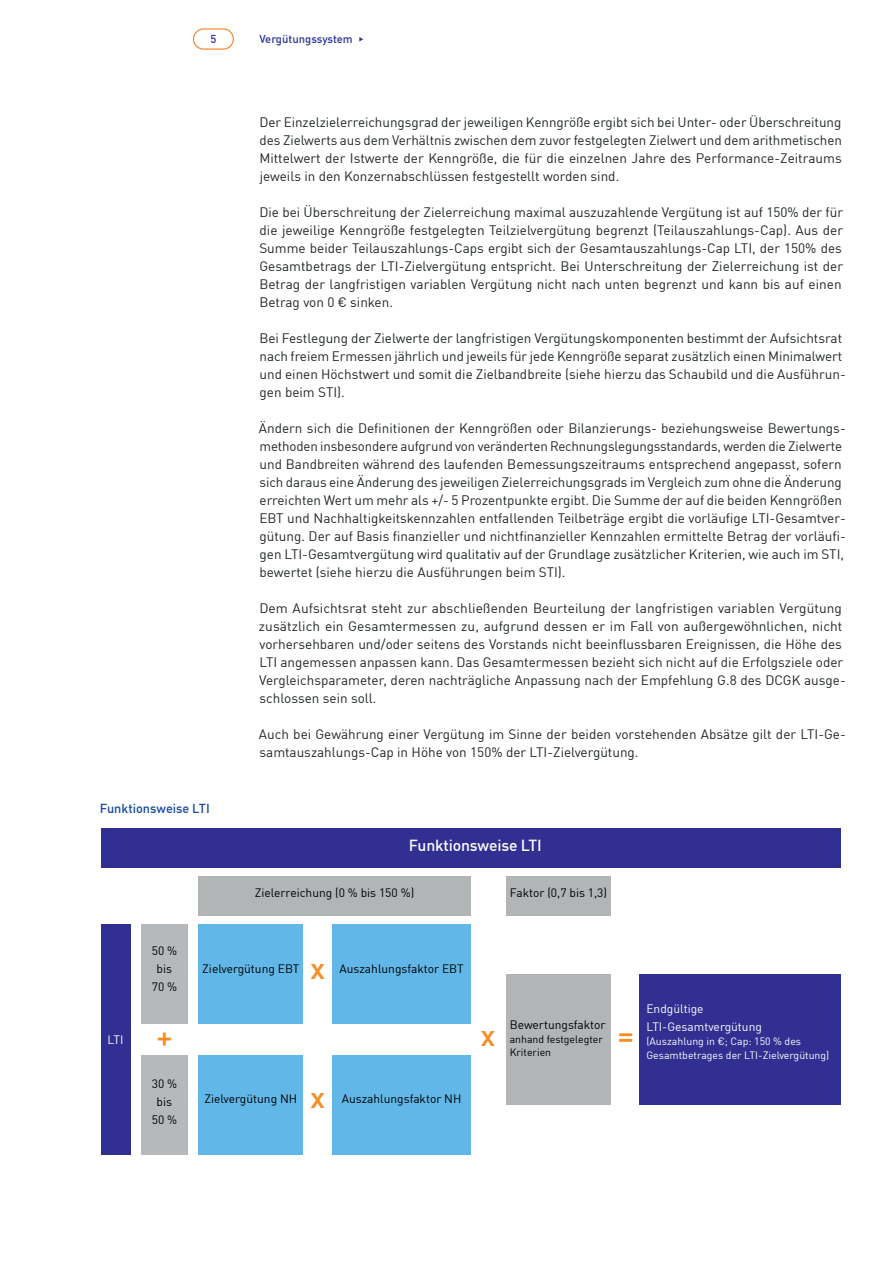
<style>
.page{position:relative;width:893px;height:1263px;background:#fff}
.page>*{position:absolute;margin:0;border:0;box-sizing:border-box;transform-origin:0 0}
.t1{font:500 30px "En BWDIN Pro";color:#f68d24}
.t2{font:500 15.75px "En BWDIN Pro";letter-spacing:-.01em;color:#fcfdfd}
.t3{font:13.5px/18px "En BWDIN Pro";color:#212628}
.t4{font:500 12.75px "En BWDIN Pro";letter-spacing:-.005em;color:#15489e}
.t5{font:12px/18px "En BWDIN Pro";color:#000002;text-align:center}
.t6{font:12px/18px "En BWDIN Pro";color:#fcfdfd}
.t7{font:500 11.25px "En BWDIN Pro";color:#2a3594}
.t8{font:10.5px/13.5px "En BWDIN Pro";color:#fcfdfd}
.t9{font:10.5px/13.5px "En BWDIN Pro";color:#000002}
.s1{font-family:"Mark OT";font-weight:400;font-stretch:condensed;font-size:14.1px}
</style>
<div class="page">
<div style="left:193px;top:28px;width:41px;height:22px;border:1px solid #f58021;border-radius:10px"></div>
<div style="left:101px;top:828px;width:739px;height:39px;background:#313092"></div>
<div style="left:198px;top:876px;width:273px;height:39px;background:#b1b5b6"></div>
<div style="left:101px;top:924px;width:29px;height:230px;background:#313092"></div>
<div style="left:506px;top:876px;width:105px;height:39px;background:#b1b5b6"></div>
<div style="left:141px;top:924px;width:47px;height:100px;background:#b6b9bc"></div>
<div style="left:141px;top:1054px;width:47px;height:100px;background:#b6b9bc"></div>
<div style="left:198px;top:924px;width:105px;height:100px;background:#61b7e7"></div>
<div style="left:198px;top:1054px;width:105px;height:100px;background:#61b7e7"></div>
<div style="left:332px;top:924px;width:139px;height:100px;background:#61b7e7"></div>
<div style="left:332px;top:1054px;width:139px;height:100px;background:#61b7e7"></div>
<div style="left:506px;top:974px;width:105px;height:130px;background:#b1b5b6"></div>
<div style="left:639px;top:974px;width:201px;height:130px;background:#313092"></div>
<p class="t7" style="left:210px;top:30px;width:7px">5</p>
<p class="t7" style="left:259px;top:30px;width:106px">Vergütungssystem <span class="s1">‣</span></p>
<p class="t4" style="left:100px;top:798px;width:111px">Funktionsweise LTI</p>
<p class="t3" style="left:259px;top:112px;width:584px;text-align:justify">Der Einzelzielerreichungsgrad der jeweiligen Kenngröße ergibt sich bei Unter- oder Überschreitung des Zielwerts aus dem Verhältnis zwischen dem zuvor festgelegten Zielwert und dem arithmetischen Mittelwert der Istwerte der Kenngröße, die für die einzelnen Jahre des Performance-Zeitraums jeweils in den Konzernabschlüssen festgestellt worden sind.</p>
<p class="t3" style="left:259px;top:202px;width:585px;text-align:justify">Die bei Überschreitung der Zielerreichung maximal auszuzahlende Vergütung ist auf 150% der für die jeweilige Kenngröße festgelegten Teilzielvergütung begrenzt (Teilauszahlungs-Cap). Aus der Summe beider Teilauszahlungs-Caps ergibt sich der Gesamtauszahlungs-Cap LTI, der 150% des Gesamtbetrags der LTI-Zielvergütung entspricht. Bei Unterschreitung der Zielerreichung ist der Betrag der langfristigen variablen Vergütung nicht nach unten begrenzt und kann bis auf einen Betrag von 0 € sinken.</p>
<p class="t3" style="left:259px;top:328px;width:588px">Bei Festlegung der Zielwerte der langfristigen Vergütungskomponenten bestimmt der Aufsichtsrat nach freiem Ermessen jährlich und jeweils für jede Kenngröße separat zusätzlich einen Minimalwert und einen Höchstwert und somit die Zielbandbreite (siehe hierzu das Schaubild und die Ausführun&shy;gen beim STI).</p>
<p class="t3" style="left:259px;top:418px;width:588px">Ändern sich die Definitionen der Kenngrößen oder Bilanzierungs- beziehungsweise Bewertungs&shy;methoden insbesondere aufgrund von veränderten Rechnungslegungsstandards, werden die Zielwerte und Bandbreiten während des laufenden Bemessungszeitraums entsprechend angepasst, sofern sich daraus eine Änderung des jeweiligen Zielerreichungsgrads im Vergleich zum ohne die Änderung erreichten Wert um mehr als +/- 5 Prozentpunkte ergibt. Die Summe der auf die beiden Kenngrößen EBT und Nachhaltigkeitskennzahlen entfallenden Teilbeträge ergibt die vorläufige LTI-Gesamtver&shy;gütung. Der auf Basis finanzieller und nichtfinanzieller Kennzahlen ermittelte Betrag der vorläufi&shy;gen LTI-Gesamtvergütung wird qualitativ auf der Grundlage zusätzlicher Kriterien, wie auch im STI, bewertet (siehe hierzu die Ausführungen beim STI).</p>
<p class="t3" style="left:259px;top:598px;width:588px">Dem Aufsichtsrat steht zur abschließenden Beurteilung der langfristigen variablen Vergütung zusätzlich ein Gesamtermessen zu, aufgrund dessen er im Fall von außergewöhnlichen, nicht vorhersehbaren und/oder seitens des Vorstands nicht beeinflussbaren Ereignissen, die Höhe des LTI angemessen anpassen kann. Das Gesamtermessen bezieht sich nicht auf die Erfolgsziele oder Vergleichsparameter, deren nachträgliche Anpassung nach der Empfehlung G.8 des DCGK ausge&shy;schlossen sein soll.</p>
<p class="t3" style="left:259px;top:724px;width:588px">Auch bei Gewährung einer Vergütung im Sinne der beiden vorstehenden Absätze gilt der LTI-Ge&shy;samtauszahlungs-Cap in Höhe von 150% der LTI-Zielvergütung.</p>
<p class="t2" style="left:409px;top:832px;width:134px">Funktionsweise LTI</p>
<p class="t5" style="left:255px;top:883px;width:161px">Zielerreichung (0 % bis 150 %)</p>
<p class="t5" style="left:510px;top:883px;width:99px">Faktor (0,7 bis 1,3)</p>
<p class="t6" style="left:108px;top:1030px;width:17px">LTI</p>
<p class="t5" style="left:152px;top:941px;width:27px">50 % bis<br>70 %</p>
<h1 class="t1" style="left:156px;top:1011px;width:17px">+</h1>
<p class="t5" style="left:152px;top:1073px;width:27px">30 % bis<br>50 %</p>
<p class="t5" style="left:202px;top:959px;width:99px">Zielvergütung EBT</p>
<h1 class="t1" style="left:310px;top:943px;width:17px">x</h1>
<p class="t5" style="left:339px;top:959px;width:126px">Auszahlungsfaktor EBT</p>
<p class="t5" style="left:205px;top:1088px;width:94px">Zielvergütung NH</p>
<h1 class="t1" style="left:310px;top:1072px;width:17px">x</h1>
<p class="t5" style="left:342px;top:1088px;width:121px">Auszahlungsfaktor NH</p>
<p class="t5" style="left:510px;top:1014px;width:97px">Bewertungsfaktor</p>
<p class="t9" style="left:510px;top:1031px;width:95px">anhand festgelegter<br>Kriterien</p>
<h1 class="t1" style="left:480px;top:1011px;width:17px">x</h1>
<h1 class="t1" style="left:618px;top:1011px;width:17px">=</h1>
<p class="t6" style="left:646px;top:998px;width:117px">Endgültige<br>LTI-Gesamtvergütung</p>
<p class="t8" style="left:646px;top:1034px;width:184px">(Auszahlung in €; Cap: 150 % des<br>Gesamtbetrages der LTI-Zielvergütung)</p>
</div>
